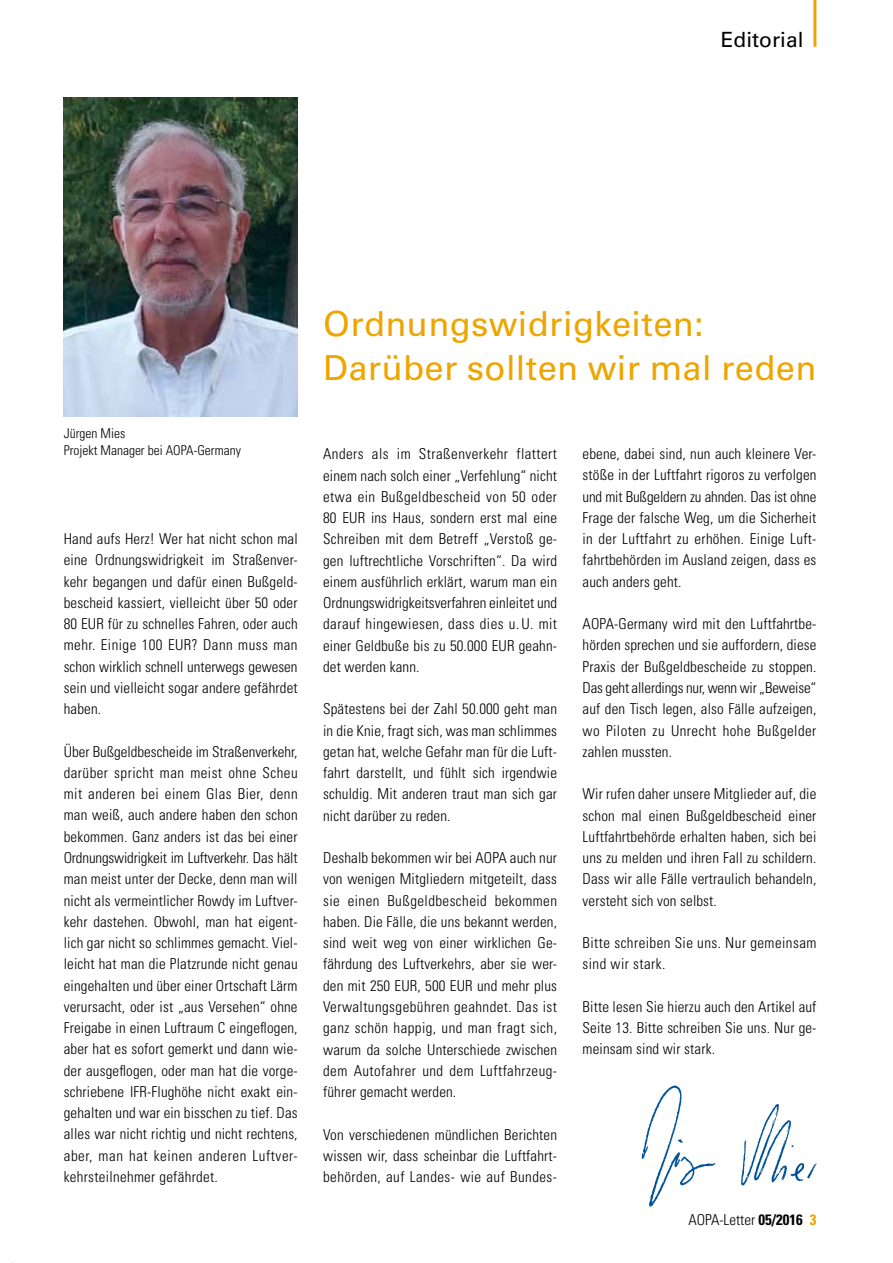
<style>
.page{position:relative;width:893px;height:1263px;background:#fff}
.page>*{position:absolute;margin:0;border:0;box-sizing:border-box;transform-origin:0 0}
.t1{font:34.5px/43.5px "Univers LT";letter-spacing:.01em;color:#eea500}
.t2{font:21px "Univers LT";color:#000}
.t3{font:300 condensed 15px/21.3px "Univers LT";letter-spacing:.01em;color:#000;text-align:justify}
.t4{font:300 condensed 15px/21.3px "Univers LT";letter-spacing:.03em;color:#000}
.t5{font:300 condensed 13.5px/16.5px "Univers LT";color:#000}
.s1{font-weight:700}
.s2{font-weight:700;color:#eea500}
</style>
<div class="page">
<hr style="left:813px;top:0;width:3px;height:47px;background:#eea500">
<img style="left:64px;top:98px;width:234px;height:319px">
<img style="left:641px;top:1085px;width:176px;height:122px">
<h2 class="t2" style="left:721px;top:27px;width:84px">Editorial</h2>
<p class="t5" style="left:64px;top:425px;width:179px">Jürgen Mies<br>Projekt Manager bei AOPA-Germany</p>
<p class="t3" style="left:64px;top:528px;width:235px">Hand aufs Herz! Wer hat nicht schon mal eine Ordnungswidrigkeit im Straßenver&shy;kehr begangen und dafür einen Bußgeld&shy;bescheid kassiert, vielleicht über 50 oder 80 EUR für zu schnelles Fahren, oder auch mehr. Einige 100 EUR? Dann muss man schon wirklich schnell unterwegs gewesen sein und vielleicht sogar andere gefährdet haben.</p>
<p class="t3" style="left:64px;top:741px;width:235px">Über Bußgeldbescheide im Straßenverkehr, darüber spricht man meist ohne Scheu mit anderen bei einem Glas Bier, denn man weiß, auch andere haben den schon bekommen. Ganz anders ist das bei einer Ordnungswidrigkeit im Luftverkehr. Das hält man meist unter der Decke, denn man will nicht als vermeintlicher Rowdy im Luftver&shy;kehr dastehen. Obwohl, man hat eigent&shy;lich gar nicht so schlimmes gemacht. Viel&shy;leicht hat man die Platzrunde nicht genau eingehalten und über einer Ortschaft Lärm verursacht, oder ist „aus Versehen“ ohne Freigabe in einen Luftraum C eingeflogen, aber hat es sofort gemerkt und dann wie&shy;der ausgeflogen, oder man hat die vorge&shy;schriebene IFR-Flughöhe nicht exakt ein&shy;gehalten und war ein bisschen zu tief. Das alles war nicht richtig und nicht rechtens, aber, man hat keinen anderen Luftver&shy;kehrsteilnehmer gefährdet.</p>
<h1 class="t1" style="left:323px;top:302px;width:495px">Ordnungswidrigkeiten:<br>Darüber sollten wir mal reden</h1>
<p class="t3" style="left:323px;top:443px;width:235px">Anders als im Straßenverkehr flattert einem nach solch einer „Verfehlung“ nicht etwa ein Bußgeldbescheid von 50 oder 80 EUR ins Haus, sondern erst mal eine Schreiben mit dem Betreff „Verstoß ge&shy;gen luftrechtliche Vorschriften“. Da wird einem ausführlich erklärt, warum man ein Ordnungswidrigkeitsverfahren einleitet und darauf hingewiesen, dass dies u.U. mit einer Geldbuße bis zu 50.000 EUR geahn&shy;det werden kann.</p>
<p class="t3" style="left:323px;top:698px;width:235px">Spätestens bei der Zahl 50.000 geht man in die Knie, fragt sich, was man schlimmes getan hat, welche Gefahr man für die Luft&shy;fahrt darstellt, und fühlt sich irgendwie schuldig. Mit anderen traut man sich gar nicht darüber zu reden.</p>
<p class="t3" style="left:323px;top:847px;width:235px">Deshalb bekommen wir bei AOPA auch nur von wenigen Mitgliedern mitgeteilt, dass sie einen Bußgeldbescheid bekommen haben. Die Fälle, die uns bekannt werden, sind weit weg von einer wirklichen Ge&shy;fährdung des Luftverkehrs, aber sie wer&shy;den mit 250 EUR, 500 EUR und mehr plus Verwaltungsgebühren geahndet. Das ist ganz schön happig, und man fragt sich, warum da solche Unterschiede zwischen dem Autofahrer und dem Luftfahrzeug&shy;führer gemacht werden.</p>
<p class="t3" style="left:323px;top:1123px;width:235px">Von verschiedenen mündlichen Berichten wissen wir, dass scheinbar die Luftfahrt&shy;behörden, auf Landes- wie auf Bundes-</p>
<p class="t3" style="left:583px;top:443px;width:235px">ebene, dabei sind, nun auch kleinere Ver&shy;stöße in der Luftfahrt rigoros zu verfolgen und mit Bußgeldern zu ahnden. Das ist ohne Frage der falsche Weg, um die Sicherheit in der Luftfahrt zu erhöhen. Einige Luft&shy;fahrtbehörden im Ausland zeigen, dass es auch anders geht.</p>
<p class="t3" style="left:583px;top:613px;width:235px">AOPA-Germany wird mit den Luftfahrtbe&shy;hörden sprechen und sie auffordern, diese Praxis der Bußgeldbescheide zu stoppen.<br>Das geht allerdings nur, wenn wir „Beweise“ auf den Tisch legen, also Fälle aufzeigen, wo Piloten zu Unrecht hohe Bußgelder zahlen mussten.</p>
<p class="t3" style="left:583px;top:783px;width:235px">Wir rufen daher unsere Mitglieder auf, die schon mal einen Bußgeldbescheid einer Luftfahrtbehörde erhalten haben, sich bei uns zu melden und ihren Fall zu schildern.<br>Dass wir alle Fälle vertraulich behandeln, versteht sich von selbst.</p>
<p class="t4" style="left:583px;top:932px;width:235px">Bitte schreiben Sie uns. Nur gemeinsam sind wir stark.</p>
<p class="t3" style="left:583px;top:996px;width:235px">Bitte lesen Sie hierzu auch den Artikel auf Seite 13. Bitte schreiben Sie uns. Nur ge&shy;meinsam sind wir stark.</p>
<p class="t3" style="left:688px;top:1209px;width:130px">AOPA-Letter <span class="s1">05/2016</span> <span class="s2">3</span></p>
</div>
